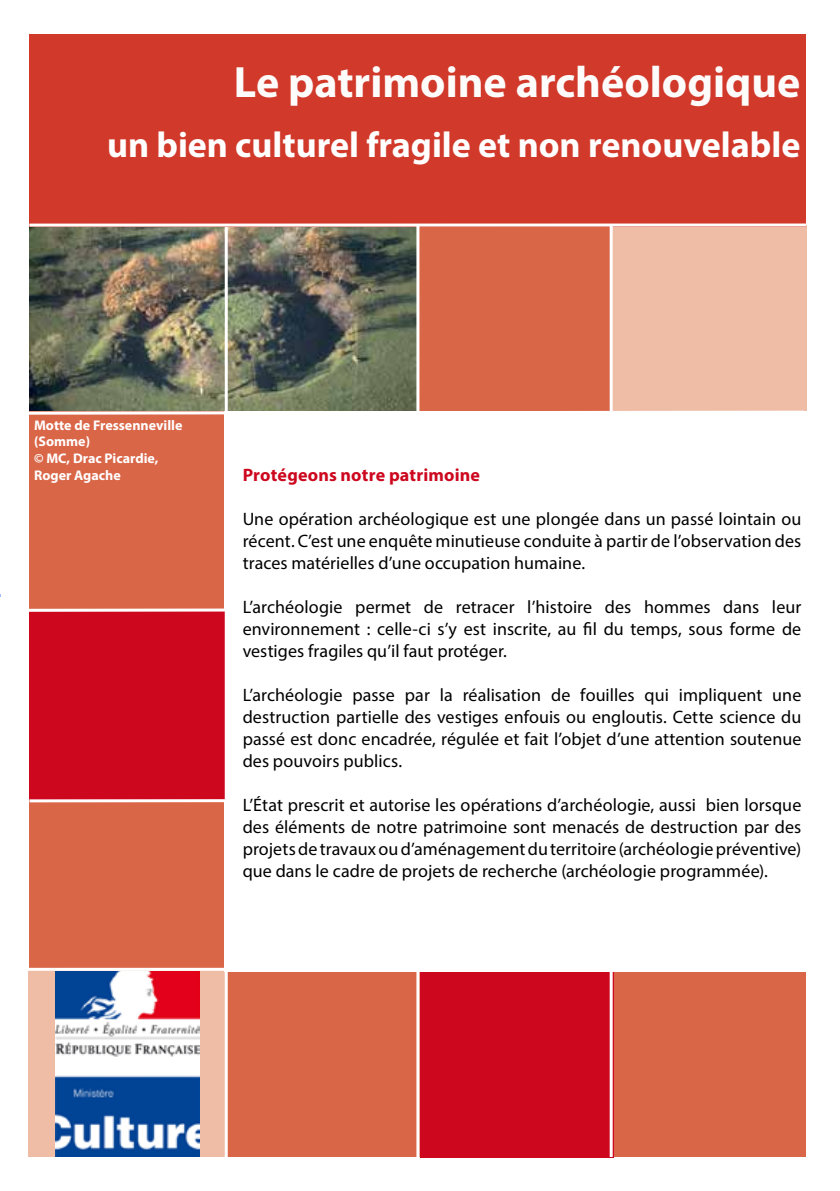
<style>
.page{position:relative;width:840px;height:1191px;background:#fff}
.page>*{position:absolute;margin:0;border:0;box-sizing:border-box;transform-origin:0 0}
.t1{font:700 44px "Myriad Pro";color:#fdfcfb}
.t2{font:700 36px "Myriad Pro";color:#fff}
.t3{font:18px/22px "Myriad Pro";letter-spacing:.005em;color:#000;text-align:justify}
.t4{font:700 18px "Myriad Pro";letter-spacing:.01em;color:#cd071e}
.t5{font:700 14px/16.8px "Myriad Pro";color:#fff}
</style>
<div class="page">
<div style="left:29px;top:224px;width:776px;height:933px;background:#da6648"></div>
<div style="left:420px;top:965px;width:193px;height:192px;background:#cd071e"></div>
<div style="left:610px;top:225px;width:196px;height:194px;background:#efbca5"></div>
<img style="left:29px;top:228px;width:387px;height:181px">
<div style="left:28px;top:969px;width:197px;height:188px;background:#efbca5"></div>
<img style="left:55px;top:971px;width:144px;height:186px">
<div style="left:224px;top:411px;width:587px;height:560px;background:#fff"></div>
<div style="left:29px;top:610px;width:198px;height:192px;background:#cd071e"></div>
<div style="left:29px;top:34px;width:776px;height:192px;background:#d1392b"></div>
<svg style="left:224px;top:227px;width:4px;height:930px;fill:#fff"></svg>
<hr style="left:416px;top:224px;width:3px;height:933px;background:#fff">
<hr style="left:609px;top:225px;width:3px;height:932px;background:#fff">
<svg style="left:29px;top:223px;width:776px;height:4px;background:#f3cdca"></svg>
<svg style="left:29px;top:409px;width:775px;height:7px"></svg>
<svg style="left:29px;top:606px;width:199px;height:7px"></svg>
<hr style="left:29px;top:799px;width:196px;height:3px;background:#fff">
<hr style="left:5px;top:967px;width:776px;height:3px;background:#fff">
<h1 class="t1" style="left:234px;top:53px;width:567px">Le patrimoine archéologique</h1>
<h2 class="t2" style="left:107px;top:121px;width:694px">un bien culturel fragile et non renouvelable</h2>
<p class="t5" style="left:34px;top:416px;width:150px">Motte de Fressenneville (Somme)<br>© MC, Drac Picardie,<br>Roger Agache</p>
<p class="t4" style="left:242px;top:463px;width:239px">Protégeons notre patrimoine</p>
<p class="t3" style="left:242px;top:508px;width:560px">Une opération archéologique est une plongée dans un passé lointain ou récent. C’est une enquête minutieuse conduite à partir de l’observation des traces matérielles d’une occupation humaine.</p>
<p class="t3" style="left:242px;top:595px;width:560px">L’archéologie permet de retracer l’histoire des hommes dans leur environnement : celle-ci s’y est inscrite, au fil du temps, sous forme de vestiges fragiles qu’il faut protéger.</p>
<p class="t3" style="left:242px;top:683px;width:560px">L’archéologie passe par la réalisation de fouilles qui impliquent une destruction partielle des vestiges enfouis ou engloutis. Cette science du passé est donc encadrée, régulée et fait l’objet d’une attention soutenue des pouvoirs publics.</p>
<p class="t3" style="left:242px;top:793px;width:560px">L’État prescrit et autorise les opérations d’archéologie, aussi bien lorsque des éléments de notre patrimoine sont menacés de destruction par des projets de travaux ou d’aménagement du territoire (archéologie préventive) que dans le cadre de projets de recherche (archéologie programmée).</p>
</div>
